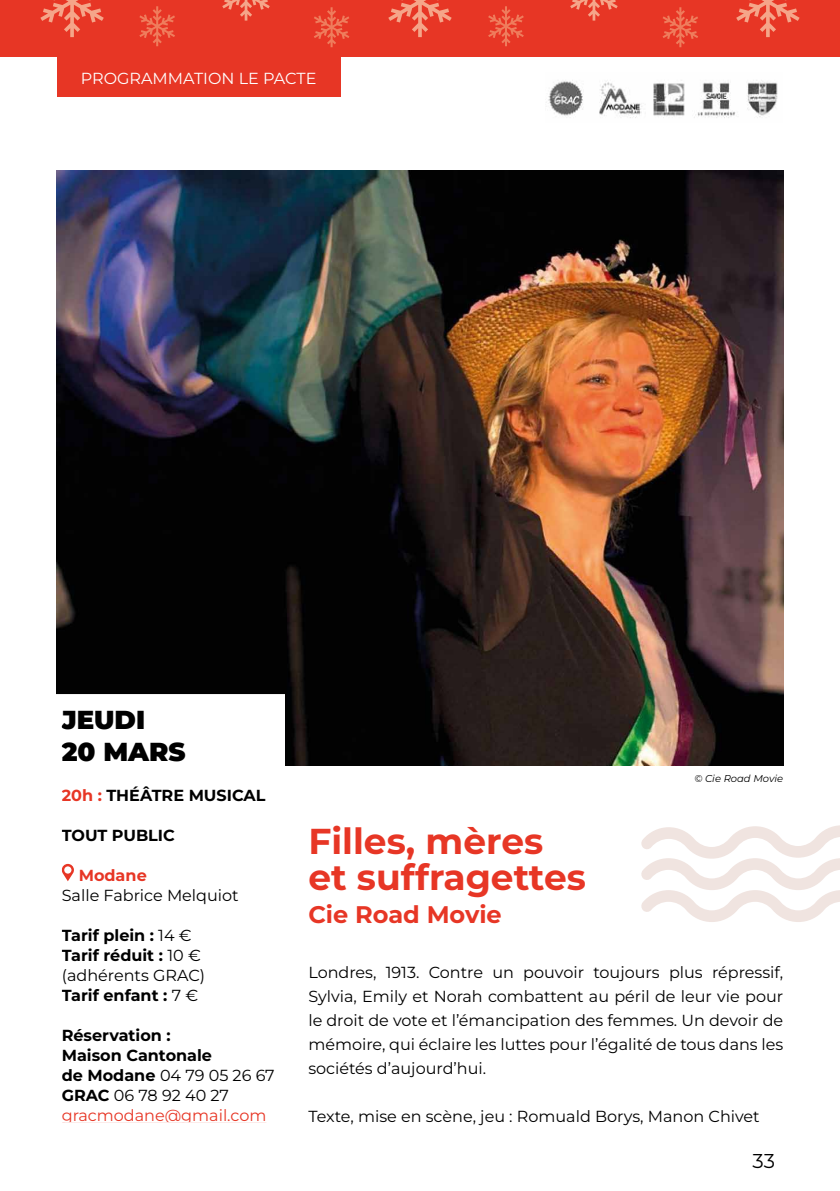
<style>
.page{position:relative;width:840px;height:1191px;background:#fff}
.page>*{position:absolute;margin:0;border:0;box-sizing:border-box;transform-origin:0 0}
.t1{font:700 36px/36px "Montserrat";color:#e73625}
.t2{font:900 26px/32px "Montserrat";color:#000}
.t3{font:700 24px "Montserrat";color:#e73625}
.t4{font:20px "Montserrat";color:#000}
.t5{font:16px/24px "Montserrat";color:#000;text-align:justify}
.t6{font:700 16px/20px "Montserrat";color:#000}
.t7{font:16px "Montserrat";color:#fff}
.t8{font:700 16px "Montserrat";color:#e73625}
.t9{font:italic 10px "Montserrat";color:#000}
.s1{color:#e73625}
.s2{font-weight:400}
.s3{font-weight:400;color:#e73625}
</style>
<div class="page">
<div style="left:57px;top:57px;width:283px;height:39px;background:#e73625"></div>
<img style="left:546px;top:80px;width:232px;height:38px">
<img style="left:57px;top:170px;width:725px;height:595px">
<div style="left:57px;top:699px;width:223px;height:428px;background:#fff"></div>
<svg style="left:63px;top:864px;width:11px;height:17px"></svg>
<svg style="left:641px;top:825px;width:198px;height:97px"></svg>
<div style="left:0;top:0;width:839px;height:57px;background:#e73625"></div>
<svg style="left:388px;top:0;width:63px;height:37px"></svg>
<svg style="left:40px;top:0;width:64px;height:37px"></svg>
<svg style="left:736px;top:0;width:63px;height:37px"></svg>
<svg style="left:222px;top:0;width:48px;height:21px"></svg>
<svg style="left:570px;top:0;width:47px;height:21px"></svg>
<svg style="left:314px;top:7px;width:35px;height:40px"></svg>
<svg style="left:662px;top:7px;width:35px;height:40px"></svg>
<svg style="left:139px;top:6px;width:36px;height:40px"></svg>
<svg style="left:488px;top:6px;width:35px;height:40px"></svg>
<p class="t7" style="left:81px;top:68px;width:237px">PROGRAMMATION LE PACTE</p>
<h2 class="t2" style="left:62px;top:703px;width:125px">JEUDI<br>20 MARS</h2>
<p class="t6" style="left:62px;top:785px;width:205px"><span class="s1">20h :</span> THÉÂTRE MUSICAL</p>
<p class="t6" style="left:62px;top:825px;width:115px">TOUT PUBLIC</p>
<p class="t8" style="left:79px;top:865px;width:69px">Modane</p>
<p class="t5" style="left:62px;top:883px;width:178px">Salle Fabrice Melquiot</p>
<p class="t6" style="left:62px;top:925px;width:145px">Tarif plein : <span class="s2">14 €<br></span>Tarif réduit : <span class="s2">10 € (adhérents GRAC)<br></span>Tarif enfant : <span class="s2">7 €</span></p>
<p class="t6" style="left:62px;top:1025px;width:214px">Réservation :<br>Maison Cantonale<br>de Modane <span class="s2">04 79 05 26 67<br></span>GRAC <span class="s2">06 78 92 40 27 </span><span class="s3">gracmodane@gmail.com</span></p>
<h1 class="t1" style="left:308px;top:822px;width:279px">Filles, mères et suffragettes</h1>
<h3 class="t3" style="left:308px;top:898px;width:195px">Cie Road Movie</h3>
<p class="t9" style="left:694px;top:772px;width:90px">© Cie Road Movie</p>
<p class="t5" style="left:308px;top:960px;width:476px">Londres, 1913. Contre un pouvoir toujours plus répressif, Sylvia, Emily et Norah combattent au péril de leur vie pour le droit de vote et l’émancipation des femmes. Un devoir de mémoire, qui éclaire les luttes pour l’égalité de tous dans les sociétés d’aujourd’hui.</p>
<p class="t5" style="left:308px;top:1104px;width:452px">Texte, mise en scène, jeu : Romuald Borys, Manon Chivet</p>
<p class="t4" style="left:752px;top:1147px;width:24px">33</p>
</div>
